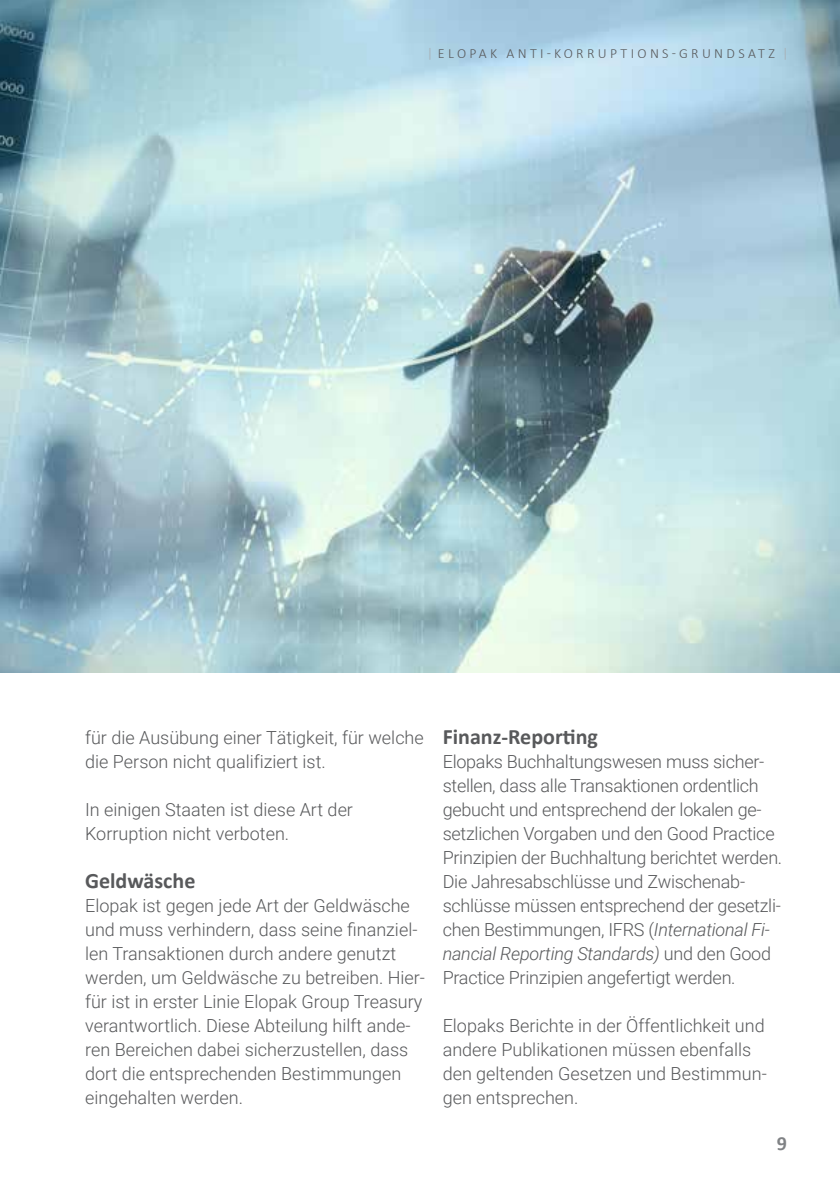
<style>
.page{position:relative;width:840px;height:1191px;background:#fff}
.page>*{position:absolute;margin:0;border:0;box-sizing:border-box;transform-origin:0 0}
.t1{font:700 22px "Calibri";color:#58595b}
.t2{font:700 20px "Calibri";color:#808285}
.t3{font:300 18px/24px "Roboto";color:#58595b}
.t4{font:300 14px "Calibri";letter-spacing:.24em;color:#58595b}
.s1{font-family:"Roboto";color:#a7a9ac}
.s2{font-style:italic}
</style>
<div class="page">
<img style="left:0;top:0;width:839px;height:672px">
<p class="t4" style="left:428px;top:45px;width:360px"><span class="s1">|</span> ELOPAK ANTI-KORRUPTIONS-GRUNDSATZ <span class="s1">|</span></p>
<p class="t3" style="left:85px;top:725px;width:340px">für die Ausübung einer Tätigkeit, für welche die Person nicht qualifiziert ist.</p>
<p class="t3" style="left:85px;top:797px;width:269px">In einigen Staaten ist diese Art der<br>Korruption nicht verboten.</p>
<p class="t1" style="left:85px;top:867px;width:112px">Geldwäsche</p>
<p class="t3" style="left:85px;top:893px;width:341px">Elopak ist gegen jede Art der Geldwäsche und muss verhindern, dass seine finanziel&shy;len Transaktionen durch andere genutzt werden, um Geldwäsche zu betreiben. Hier&shy;für ist in erster Linie Elopak Group Treasury verantwortlich. Diese Abteilung hilft ande&shy;ren Bereichen dabei sicherzustellen, dass dort die entsprechenden Bestimmungen eingehalten werden.</p>
<p class="t1" style="left:442px;top:723px;width:157px">Finanz-Reporting</p>
<p class="t3" style="left:442px;top:749px;width:341px">Elopaks Buchhaltungswesen muss sicher&shy;stellen, dass alle Transaktionen ordentlich gebucht und entsprechend der lokalen ge&shy;setzlichen Vorgaben und den Good Practice Prinzipien der Buchhaltung berichtet werden.<br>Die Jahresabschlüsse und Zwischenab&shy;schlüsse müssen entsprechend der gesetzli&shy;chen Bestimmungen, IFRS (<span class="s2">International Fi&shy;nancial Reporting Standards)</span> und den Good Practice Prinzipien angefertigt werden.</p>
<p class="t3" style="left:442px;top:1013px;width:325px">Elopaks Berichte in der Öffentlichkeit und andere Publikationen müssen ebenfalls den geltenden Gesetzen und Bestimmun&shy;gen entsprechen.</p>
<p class="t2" style="left:776px;top:1130px;width:12px">9</p>
</div>
